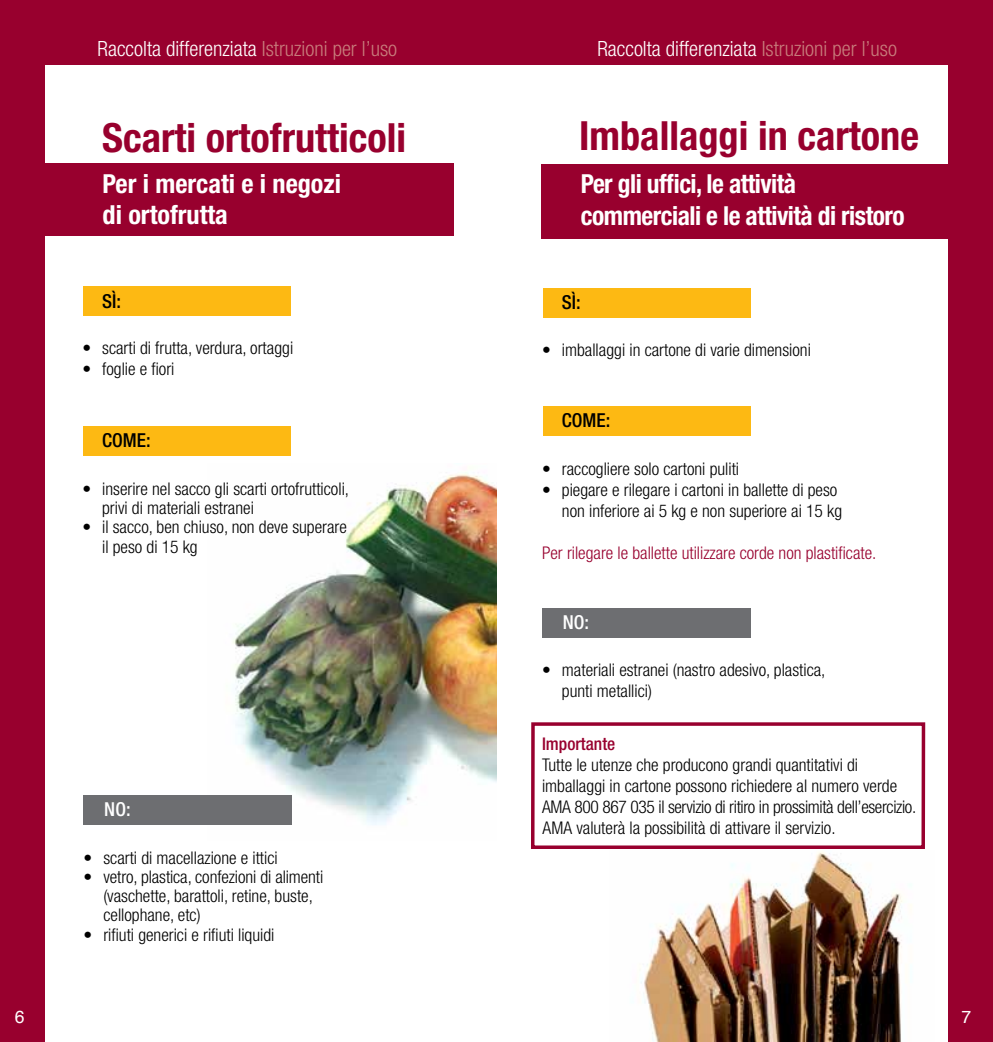
<style>
.page{position:relative;width:993px;height:1042px;background:#fff}
.page>*{position:absolute;margin:0;border:0;box-sizing:border-box;transform-origin:0 0}
.t1{font:700 condensed 40.25px "Helvetica Neue";color:#98002e}
.t2{font:700 condensed 26.25px/31.5px "Helvetica Neue";letter-spacing:-.02em;color:#fff}
.t3{font:700 condensed 26.25px/31.5px "Helvetica Neue";color:#fff}
.t4{font:300 condensed 21px "Helvetica Neue";color:#fff}
.t5{font:500 condensed 19.25px "Helvetica Neue";color:#000}
.t6{font:500 condensed 19.25px "Helvetica Neue";color:#fff}
.t7{font:300 condensed 17.5px/21px "Helvetica Neue";color:#000}
.t8{font:300 condensed 17.5px "Helvetica Neue";color:#98002e}
.t9{font:500 condensed 17.5px "Helvetica Neue";color:#98002e}
.t10{font:17.5px "Helvetica";color:#fff}
.s1{color:#c87c7b}
</style>
<div class="page">
<div style="left:0;top:0;width:992px;height:64px;background:#98002e"></div>
<img style="left:641px;top:852px;width:271px;height:190px">
<img style="left:233px;top:473px;width:263px;height:352px">
<div style="left:38px;top:164px;width:415px;height:72px;background:#98002e"></div>
<div style="left:83px;top:286px;width:208px;height:29px;background:#fdb913"></div>
<div style="left:83px;top:426px;width:208px;height:29px;background:#fdb913"></div>
<div style="left:84px;top:795px;width:208px;height:30px;background:#6d6e71"></div>
<div style="left:0;top:0;width:45px;height:1042px;background:#98002e"></div>
<div style="left:947px;top:0;width:45px;height:1042px;background:#98002e"></div>
<div style="left:531px;top:722px;width:393px;height:127px;border:4px solid #98002e"></div>
<div style="left:541px;top:164px;width:406px;height:75px;background:#98002e"></div>
<div style="left:542px;top:288px;width:208px;height:29px;background:#fdb913"></div>
<div style="left:542px;top:406px;width:208px;height:30px;background:#fdb913"></div>
<div style="left:542px;top:608px;width:208px;height:29px;background:#6d6e71"></div>
<p class="t4" style="left:98px;top:37px;width:301px">Raccolta differenziata <span class="s1">Istruzioni per l’uso</span></p>
<h1 class="t1" style="left:102px;top:113px;width:305px">Scarti ortofrutticoli</h1>
<h2 class="t3" style="left:103px;top:167px;width:240px">Per i mercati e i negozi di ortofrutta</h2>
<p class="t5" style="left:102px;top:290px;width:20px">SÌ:</p>
<p class="t7" style="left:82px;top:337px;width:212px">• scarti di frutta, verdura, ortaggi</p>
<p class="t7" style="left:82px;top:358px;width:94px">• foglie e fiori</p>
<p class="t5" style="left:102px;top:428px;width:50px">COME:</p>
<p class="t7" style="left:102px;top:479px;width:248px;line-height:19.2px;text-indent:-20px">• inserire nel sacco gli scarti ortofrutticoli, privi di materiali estranei</p>
<p class="t7" style="left:102px;top:517px;width:246px;line-height:19.2px;text-indent:-20px">• il sacco, ben chiuso, non deve superare il peso di 15 kg</p>
<p class="t6" style="left:104px;top:798px;width:28px">NO:</p>
<p class="t7" style="left:84px;top:847px;width:195px">• scarti di macellazione e ittici</p>
<p class="t7" style="left:103px;top:867px;width:221px;line-height:19.2px;text-indent:-20px">• vetro, plastica, confezioni di alimenti (vaschette, barattoli, retine, buste, cellophane, etc)</p>
<p class="t7" style="left:84px;top:924px;width:192px">• rifiuti generici e rifiuti liquidi</p>
<p class="t4" style="left:597px;top:37px;width:301px">Raccolta differenziata <span class="s1">Istruzioni per l’uso</span></p>
<h1 class="t1" style="left:579px;top:112px;width:341px">Imballaggi in cartone</h1>
<h2 class="t2" style="left:580px;top:168px;width:325px">Per gli uffici, le attività commerciali e le attività di ristoro</h2>
<p class="t5" style="left:561px;top:290px;width:20px">SÌ:</p>
<p class="t7" style="left:542px;top:339px;width:270px">• imballaggi in cartone di varie dimensioni</p>
<p class="t5" style="left:561px;top:409px;width:50px">COME:</p>
<p class="t7" style="left:542px;top:458px;width:198px">• raccogliere solo cartoni puliti</p>
<p class="t7" style="left:542px;top:479px;width:301px;text-align:right">• piegare e rilegare i cartoni in ballette di peso non inferiore ai 5 kg e non superiore ai 15 kg</p>
<p class="t8" style="left:542px;top:542px;width:336px">Per rilegare le ballette utilizzare corde non plastificate.</p>
<p class="t6" style="left:562px;top:610px;width:28px">NO:</p>
<p class="t7" style="left:561px;top:659px;width:265px;text-indent:-20px">• materiali estranei (nastro adesivo, plastica, punti metallici)</p>
<p class="t9" style="left:542px;top:733px;width:75px">Importante</p>
<p class="t7" style="left:542px;top:754px;width:375px">Tutte le utenze che producono grandi quantitativi di imballaggi in cartone possono richiedere al numero verde AMA 800 867 035 il servizio di ritiro in prossimità dell’esercizio.<br>AMA valuterà la possibilità di attivare il servizio.</p>
<p class="t10" style="left:15px;top:1003px;width:11px">6</p>
<p class="t10" style="left:961px;top:1003px;width:11px">7</p>
</div>
